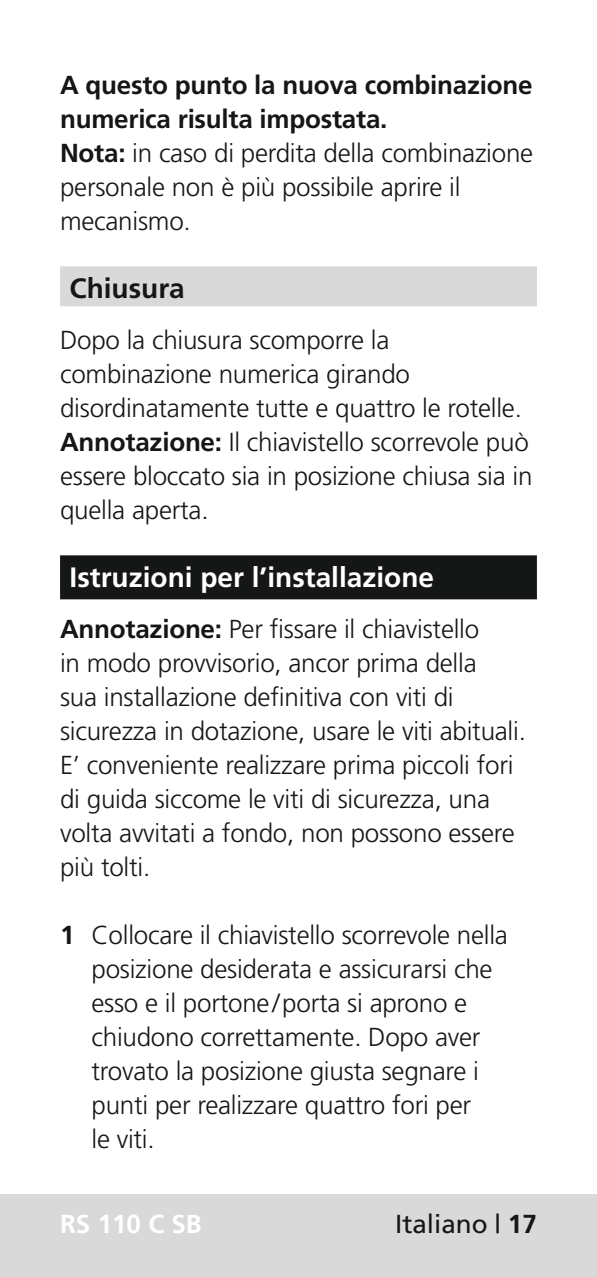
<style>
.page{position:relative;width:597px;height:1277px;background:#fff}
.page>*{position:absolute;margin:0;border:0;box-sizing:border-box;transform-origin:0 0}
.t1{font:700 28px "Frutiger";color:#fff}
.t2{font:700 28px "Frutiger";color:#151616}
.t3{font:300 26px/34px "Frutiger";letter-spacing:-.01em;color:#151616}
.t4{font:26px "Frutiger";color:#151616}
.t5{font:700 26px "Frutiger";color:#fff}
.s1{font-weight:700}
</style>
<div class="page">
<div style="left:0;top:1194px;width:596px;height:83px;background:#d9d9da"></div>
<div style="left:60px;top:266px;width:476px;height:40px;background:#d9d9da"></div>
<div style="left:60px;top:555px;width:476px;height:44px;background:#151616"></div>
<p class="t3" style="left:60px;top:68px;width:474px"><span class="s1">A questo punto la nuova combinazione numerica risulta impostata.<br>Nota:</span> in caso di perdita della combinazione personale non è più possibile aprire il mecanismo.</p>
<p class="t2" style="left:69px;top:272px;width:117px">Chiusura</p>
<p class="t3" style="left:60px;top:323px;width:473px">Dopo la chiusura scomporre la combinazione numerica girando disordinatamente tutte e quattro le rotelle.<br><span class="s1">Annotazione:</span> Il chiavistello scorrevole può essere bloccato sia in posizione chiusa sia in quella aperta.</p>
<p class="t1" style="left:69px;top:561px;width:366px">Istruzioni per l’installazione</p>
<p class="t3" style="left:60px;top:612px;width:467px"><span class="s1">Annotazione:</span> Per fissare il chiavistello<br>in modo provvisorio, ancor prima della<br>sua installazione definitiva con viti di sicurezza in dotazione, usare le viti abituali.<br>E’ conveniente realizzare prima piccoli fori di guida siccome le viti di sicurezza, una volta avvitati a fondo, non possono essere più tolti.</p>
<p class="t3" style="left:91px;top:918px;width:417px;text-indent:-31px"><span class="s1">1</span> Collocare il chiavistello scorrevole nella posizione desiderata e assicurarsi che esso e il portone/porta si aprono e chiudono correttamente. Dopo aver trovato la posizione giusta segnare i punti per realizzare quattro fori per<br>le viti.</p>
<p class="t5" style="left:60px;top:1208px;width:143px">RS 110 C SB</p>
<p class="t4" style="left:395px;top:1208px;width:143px">Italiano | <span class="s1">17</span></p>
</div>
